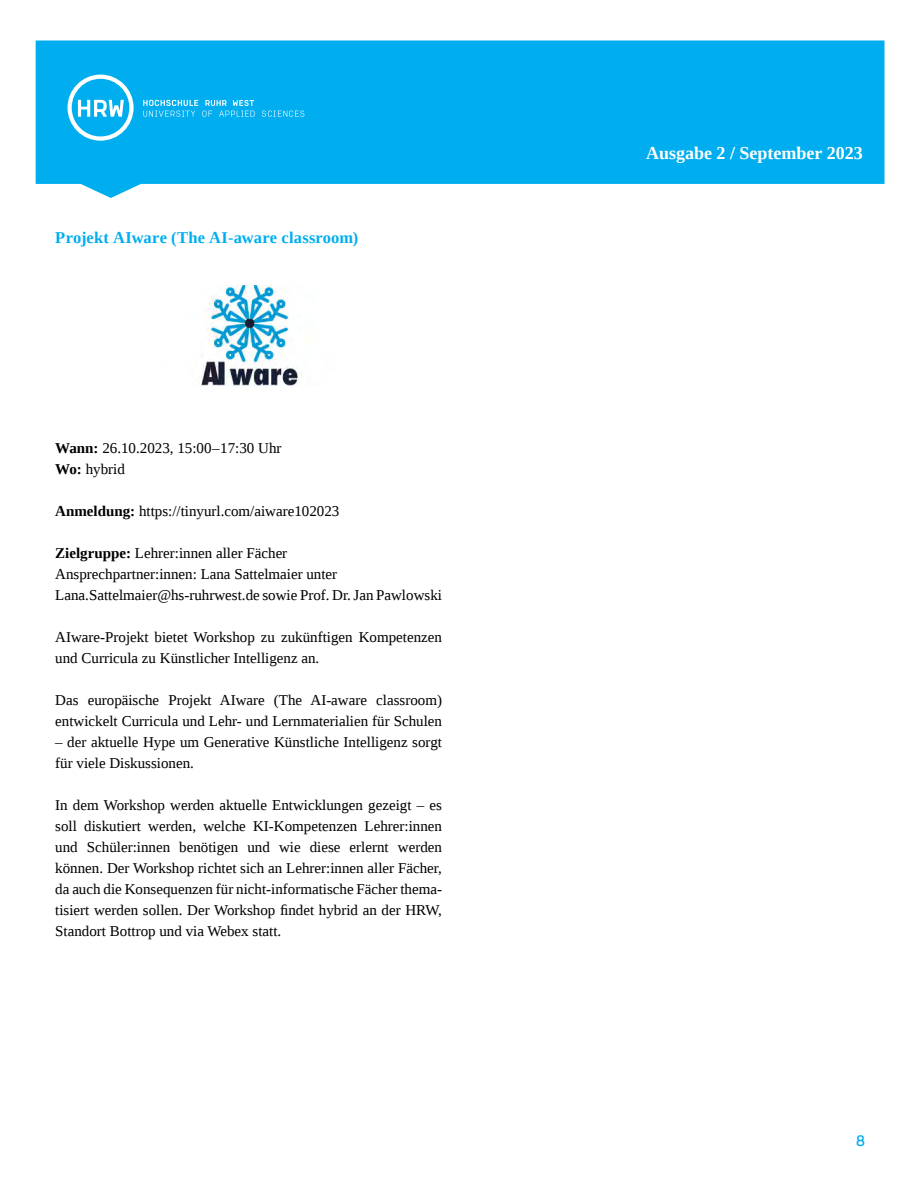
<style>
.page{position:relative;width:918px;height:1188px;background:#fff}
.page>*{position:absolute;margin:0;border:0;box-sizing:border-box;transform-origin:0 0}
.t1{font:700 18px "Liberation Serif";color:#fff}
.t2{font:700 16.5px "Liberation Serif";letter-spacing:.01em;color:#00aeef}
.t3{font:15px/21px "Liberation Serif";color:#000}
.t4{font:15px "Normetica B";color:#00aeef}
.s1{font-weight:700}
</style>
<div class="page">
<svg style="left:36px;top:41px;width:849px;height:157px;background:#17b5f0"></svg>
<svg style="left:143px;top:100px;width:161px;height:17px;background:#29bbf1"></svg>
<svg style="left:68px;top:75px;width:66px;height:66px"></svg>
<img style="left:201px;top:285px;width:98px;height:100px">
<p class="t2" style="left:55px;top:226px;width:305px">Projekt AIware (The AI-aware classroom)</p>
<p class="t3" style="left:55px;top:437px;width:228px"><span class="s1">Wann:</span> 26.10.2023, 15:00–17:30 Uhr<br><span class="s1">Wo:</span> hybrid</p>
<p class="t3" style="left:55px;top:500px;width:286px"><span class="s1">Anmeldung:</span> https://tinyurl.com/aiware102023</p>
<p class="t3" style="left:55px;top:542px;width:388px"><span class="s1">Zielgruppe:</span> Lehrer:innen aller Fächer<br>Ansprechpartner:innen: Lana Sattelmaier unter<br>Lana.Sattelmaier@hs-ruhrwest.de sowie Prof. Dr. Jan Pawlowski</p>
<p class="t3" style="left:55px;top:626px;width:388px">AIware-Projekt bietet Workshop zu zukünftigen Kompetenzen und Curricula zu Künstlicher Intelligenz an.</p>
<p class="t3" style="left:55px;top:689px;width:388px">Das europäische Projekt AIware (The AI-aware classroom) entwickelt Curricula und Lehr- und Lernmaterialien für Schulen</p>
<p class="t3" style="left:55px;top:731px;width:388px">– der aktuelle Hype um Generative Künstliche Intelligenz sorgt für viele Diskussionen.</p>
<p class="t3" style="left:55px;top:794px;width:388px;text-align:justify">In dem Workshop werden aktuelle Entwicklungen gezeigt – es soll diskutiert werden, welche KI-Kompetenzen Lehrer:innen und Schüler:innen benötigen und wie diese erlernt werden können. Der Workshop richtet sich an Lehrer:innen aller Fächer, da auch die Konsequenzen für nicht-informatische Fächer thema&shy;tisiert werden sollen. Der Workshop findet hybrid an der HRW, Standort Bottrop und via Webex statt.</p>
<p class="t1" style="left:646px;top:141px;width:218px">Ausgabe 2 / September 2023</p>
<p class="t4" style="left:856px;top:1131px;width:12px">8</p>
</div>
